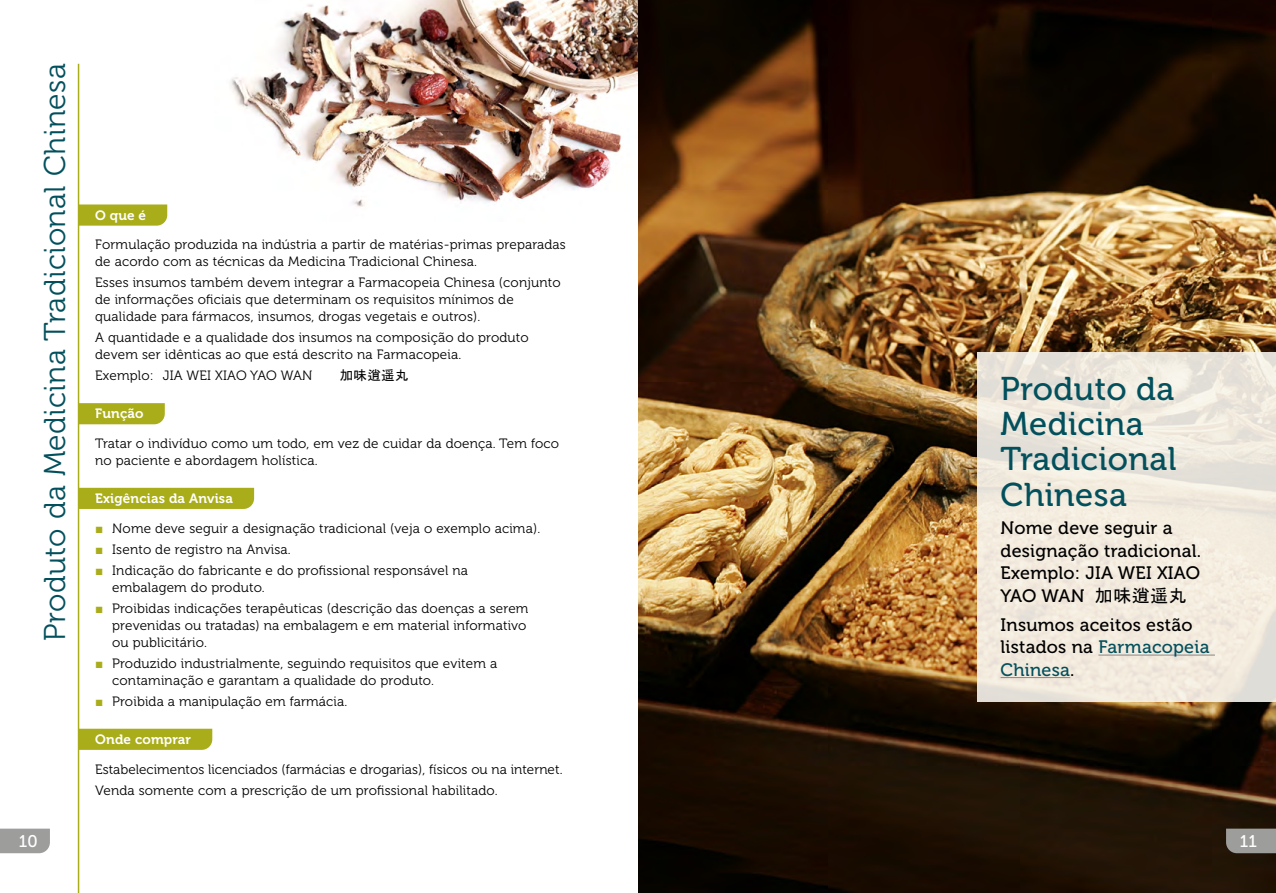
<style>
.page{position:relative;width:1276px;height:893px;background:#fff}
.page>*{position:absolute;margin:0;border:0;box-sizing:border-box;transform-origin:0 0}
.t1{font:32.85px/35.2px "Museo 500";letter-spacing:.015em;color:#03505d}
.t2{font:30px "Museo 300";letter-spacing:.015em;color:#03505d}
.t3{font:18px/22.5px "Museo 500";letter-spacing:.015em;color:#000}
.t4{font:16.8px "Museo 500";color:#fff}
.t5{font:13.5px/16.8px "Museo 300";letter-spacing:.015em;color:#000}
.t6{font:13.5px "Museo 700";letter-spacing:.015em;color:#fff}
.t7{font:13.5px "MS Gothic";letter-spacing:.025em;color:#000}
.s1{font-family:"Arial";color:#a9ad19}
.s2{font-family:"MS Gothic"}
.s3{color:#03505d}
</style>
<div class="page">
<img style="left:230px;top:0;width:408px;height:207px">
<svg style="left:79px;top:204px;width:88px;height:22px;background:#adb124"></svg>
<div style="left:79px;top:403px;width:86px;height:21px;background:#a9ad19"></div>
<div style="left:79px;top:488px;width:175px;height:21px;background:#a9ad19"></div>
<div style="left:79px;top:729px;width:133px;height:21px;background:#a9ad19"></div>
<hr style="left:78px;top:64px;width:1px;height:829px;background:#a9ad19">
<img style="left:638px;top:0;width:638px;height:893px">
<svg style="left:977px;top:353px;width:299px;height:349px;background:#efe9dd"></svg>
<hr style="left:1098px;top:655px;width:117px;height:1px;background:#878787">
<hr style="left:1000px;top:677px;width:70px;height:1px;background:#878787">
<svg style="left:1226px;top:829px;width:50px;height:24px"></svg>
<svg style="left:0;top:829px;width:50px;height:24px"></svg>
<h2 class="t2" style="left:39px;top:641px;width:579px;rotate:-90deg">Produto da Medicina Tradicional Chinesa</h2>
<p class="t6" style="left:95px;top:208px;width:52px">O que é</p>
<p class="t5" style="left:95px;top:237px;width:472px">Formulação produzida na indústria a partir de matérias-primas preparadas de acordo com as técnicas da Medicina Tradicional Chinesa.</p>
<p class="t5" style="left:95px;top:275px;width:467px">Esses insumos também devem integrar a Farmacopeia Chinesa (conjunto de informações oficiais que determinam os requisitos mínimos de qualidade para fármacos, insumos, drogas vegetais e outros).</p>
<p class="t5" style="left:95px;top:329px;width:435px">A quantidade e a qualidade dos insumos na composição do produto devem ser idênticas ao que está descrito na Farmacopeia.</p>
<p class="t5" style="left:95px;top:367px;width:219px">Exemplo: JIA WEI XIAO YAO WAN</p>
<p class="t7" style="left:340px;top:369px;width:70px">加味逍遥丸</p>
<p class="t6" style="left:95px;top:406px;width:50px">Função</p>
<p class="t5" style="left:95px;top:435px;width:465px">Tratar o indivíduo como um todo, em vez de cuidar da doença. Tem foco no paciente e abordagem holística.</p>
<p class="t6" style="left:95px;top:491px;width:139px">Exigências da Anvisa</p>
<p class="t5" style="left:95px;top:520px;width:447px"><span class="s1">■</span> Nome deve seguir a designação tradicional (veja o exemplo acima).</p>
<p class="t5" style="left:95px;top:541px;width:197px"><span class="s1">■</span> Isento de registro na Anvisa.</p>
<p class="t5" style="left:112px;top:562px;width:357px;text-indent:-17px"><span class="s1">■</span> Indicação do fabricante e do profissional responsável na embalagem do produto.</p>
<p class="t5" style="left:112px;top:600px;width:418px;text-indent:-17px"><span class="s1">■</span> Proibidas indicações terapêuticas (descrição das doenças a serem prevenidas ou tratadas) na embalagem e em material informativo ou publicitário.</p>
<p class="t5" style="left:112px;top:655px;width:386px;text-indent:-17px"><span class="s1">■</span> Produzido industrialmente, seguindo requisitos que evitem a contaminação e garantam a qualidade do produto.</p>
<p class="t5" style="left:95px;top:693px;width:254px"><span class="s1">■</span> Proibida a manipulação em farmácia.</p>
<p class="t6" style="left:95px;top:732px;width:97px">Onde comprar</p>
<p class="t5" style="left:95px;top:759px;width:469px;line-height:21.1px">Estabelecimentos licenciados (farmácias e drogarias), físicos ou na internet.<br>Venda somente com a prescrição de um profissional habilitado.</p>
<h1 class="t1" style="left:1000px;top:371px;width:177px">Produto da<br>Medicina<br>Tradicional<br>Chinesa</h1>
<h3 class="t3" style="left:1000px;top:517px;width:202px">Nome deve seguir a designação tradicional.<br>Exemplo: JIA WEI XIAO<br>YAO WAN <span class="s2">加味逍遥丸</span></h3>
<h3 class="t3" style="left:1000px;top:614px;width:210px">Insumos aceitos estão listados na <span class="s3">Farmacopeia<br>Chinesa</span>.</h3>
<p class="t4" style="left:19px;top:832px;width:20px">10</p>
<p class="t4" style="left:1239px;top:832px;width:19px">11</p>
</div>
